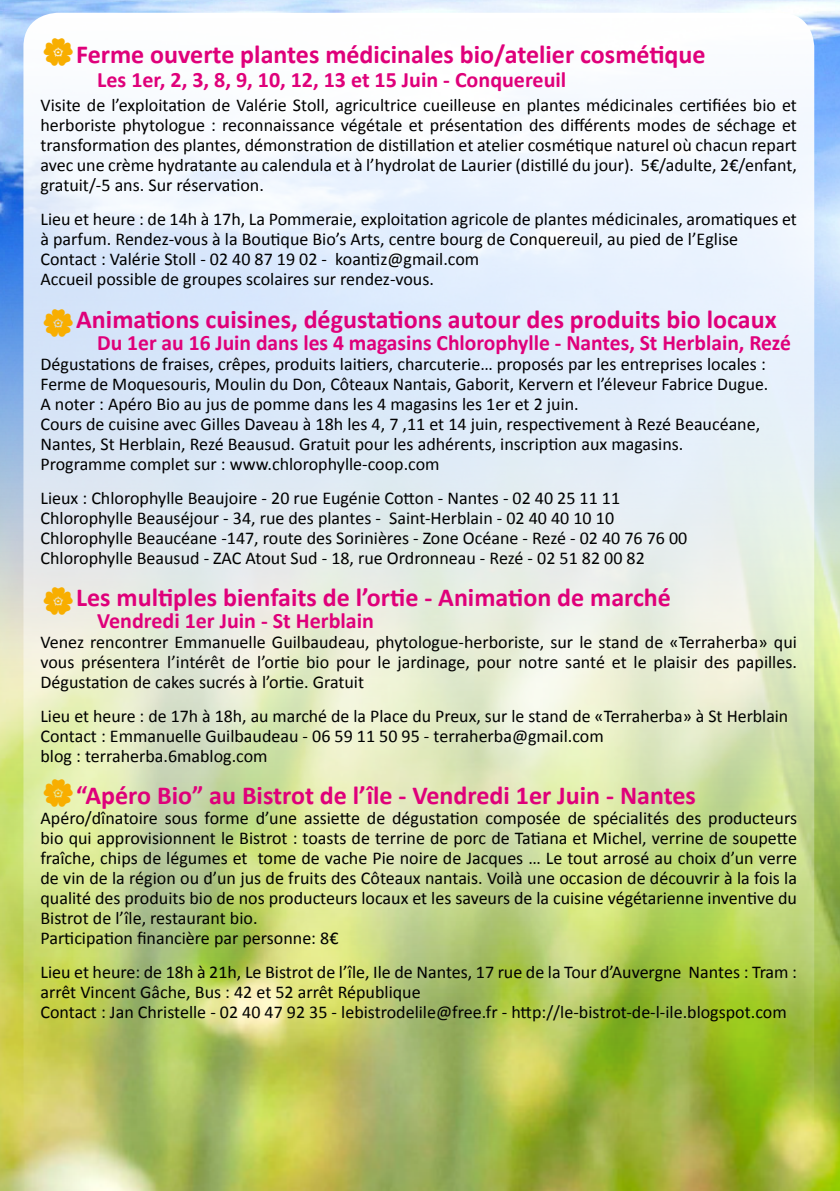
<style>
.page{position:relative;width:840px;height:1191px;background:#fff}
.page>*{position:absolute;margin:0;border:0;box-sizing:border-box;transform-origin:0 0}
.t1{font:700 26px "Calibri";color:#df007a}
.t2{font:700 22px "Calibri";color:#df007a}
.t3{font:18px/20px "Calibri";color:#000}
</style>
<div class="page">
<img style="left:0;top:686px;width:839px;height:505px">
<img style="left:0;top:0;width:839px;height:686px">
<img style="left:23px;top:13px;width:790px;height:1140px;border-radius:34px">
<svg style="left:44px;top:38px;width:29px;height:28px"></svg>
<svg style="left:44px;top:308px;width:29px;height:28px"></svg>
<svg style="left:44px;top:586px;width:29px;height:28px"></svg>
<svg style="left:44px;top:778px;width:29px;height:28px"></svg>
<h1 class="t1" style="left:76px;top:39px;width:630px">Ferme ouverte plantes médicinales bio/atelier cosmétique</h1>
<p class="t2" style="left:97px;top:66px;width:470px">Les 1er, 2, 3, 8, 9, 10, 12, 13 et 15 Juin - Conquereuil</p>
<p class="t3" style="left:40px;top:95px;width:757px;text-align:justify">Visite de l’exploitation de Valérie Stoll, agricultrice cueilleuse en plantes médicinales certifiées bio et herboriste phytologue : reconnaissance végétale et présentation des différents modes de séchage et transformation des plantes, démonstration de distillation et atelier cosmétique naturel où chacun repart avec une crème hydratante au calendula et à l’hydrolat de Laurier (distillé du jour). 5€/adulte, 2€/enfant, gratuit/-5 ans. Sur réservation.</p>
<p class="t3" style="left:40px;top:209px;width:757px">Lieu et heure : de 14h à 17h, La Pommeraie, exploitation agricole de plantes médicinales, aromatiques et à parfum. Rendez-vous à la Boutique Bio’s Arts, centre bourg de Conquereuil, au pied de l’Eglise Contact : Valérie Stoll - 02 40 87 19 02 - koantiz@gmail.com<br>Accueil possible de groupes scolaires sur rendez-vous.</p>
<h1 class="t1" style="left:76px;top:303px;width:701px">Animations cuisines, dégustations autour des produits bio locaux</h1>
<p class="t2" style="left:97px;top:328px;width:694px">Du 1er au 16 Juin dans les 4 magasins Chlorophylle - Nantes, St Herblain, Rezé</p>
<p class="t3" style="left:40px;top:353px;width:728px">Dégustations de fraises, crêpes, produits laitiers, charcuterie… proposés par les entreprises locales :<br>Ferme de Moquesouris, Moulin du Don, Côteaux Nantais, Gaborit, Kervern et l’éleveur Fabrice Dugue.<br>A noter : Apéro Bio au jus de pomme dans les 4 magasins les 1er et 2 juin.<br>Cours de cuisine avec Gilles Daveau à 18h les 4, 7 ,11 et 14 juin, respectivement à Rezé Beaucéane, Nantes, St Herblain, Rezé Beausud. Gratuit pour les adhérents, inscription aux magasins.<br>Programme complet sur : www.chlorophylle-coop.com</p>
<p class="t3" style="left:40px;top:487px;width:648px">Lieux : Chlorophylle Beaujoire - 20 rue Eugénie Cotton - Nantes - 02 40 25 11 11<br>Chlorophylle Beauséjour - 34, rue des plantes - Saint-Herblain - 02 40 40 10 10<br>Chlorophylle Beaucéane -147, route des Sorinières - Zone Océane - Rezé - 02 40 76 76 00<br>Chlorophylle Beausud - ZAC Atout Sud - 18, rue Ordronneau - Rezé - 02 51 82 00 82</p>
<h1 class="t1" style="left:76px;top:581px;width:596px">Les multiples bienfaits de l’ortie - Animation de marché</h1>
<p class="t2" style="left:97px;top:606px;width:278px">Vendredi 1er Juin - St Herblain</p>
<p class="t3" style="left:40px;top:631px;width:757px;text-align:justify">Venez rencontrer Emmanuelle Guilbaudeau, phytologue-herboriste, sur le stand de «Terraherba» qui vous présentera l’intérêt de l’ortie bio pour le jardinage, pour notre santé et le plaisir des papilles.<br>Dégustation de cakes sucrés à l’ortie. Gratuit</p>
<p class="t3" style="left:40px;top:705px;width:749px">Lieu et heure : de 17h à 18h, au marché de la Place du Preux, sur le stand de «Terraherba» à St Herblain<br>Contact : Emmanuelle Guilbaudeau - 06 59 11 50 95 - terraherba@gmail.com<br>blog : terraherba.6mablog.com</p>
<h1 class="t1" style="left:76px;top:779px;width:621px">“Apéro Bio” au Bistrot de l’île - Vendredi 1er Juin - Nantes</h1>
<p class="t3" style="left:40px;top:807px;width:757px">Apéro/dînatoire sous forme d’une assiette de dégustation composée de spécialités des producteurs bio qui approvisionnent le Bistrot : toasts de terrine de porc de Tatiana et Michel, verrine de soupette fraîche, chips de légumes et tome de vache Pie noire de Jacques … Le tout arrosé au choix d’un verre de vin de la région ou d’un jus de fruits des Côteaux nantais. Voilà une occasion de découvrir à la fois la qualité des produits bio de nos producteurs locaux et les saveurs de la cuisine végétarienne inventive du Bistrot de l’île, restaurant bio.<br>Participation financière par personne: 8€</p>
<p class="t3" style="left:40px;top:961px;width:757px">Lieu et heure: de 18h à 21h, Le Bistrot de l’île, Ile de Nantes, 17 rue de la Tour d’Auvergne Nantes : Tram : arrêt Vincent Gâche, Bus : 42 et 52 arrêt République<br>Contact : Jan Christelle - 02 40 47 92 35 - lebistrodelile@free.fr - http://le-bistrot-de-l-ile.blogspot.com</p>
</div>
